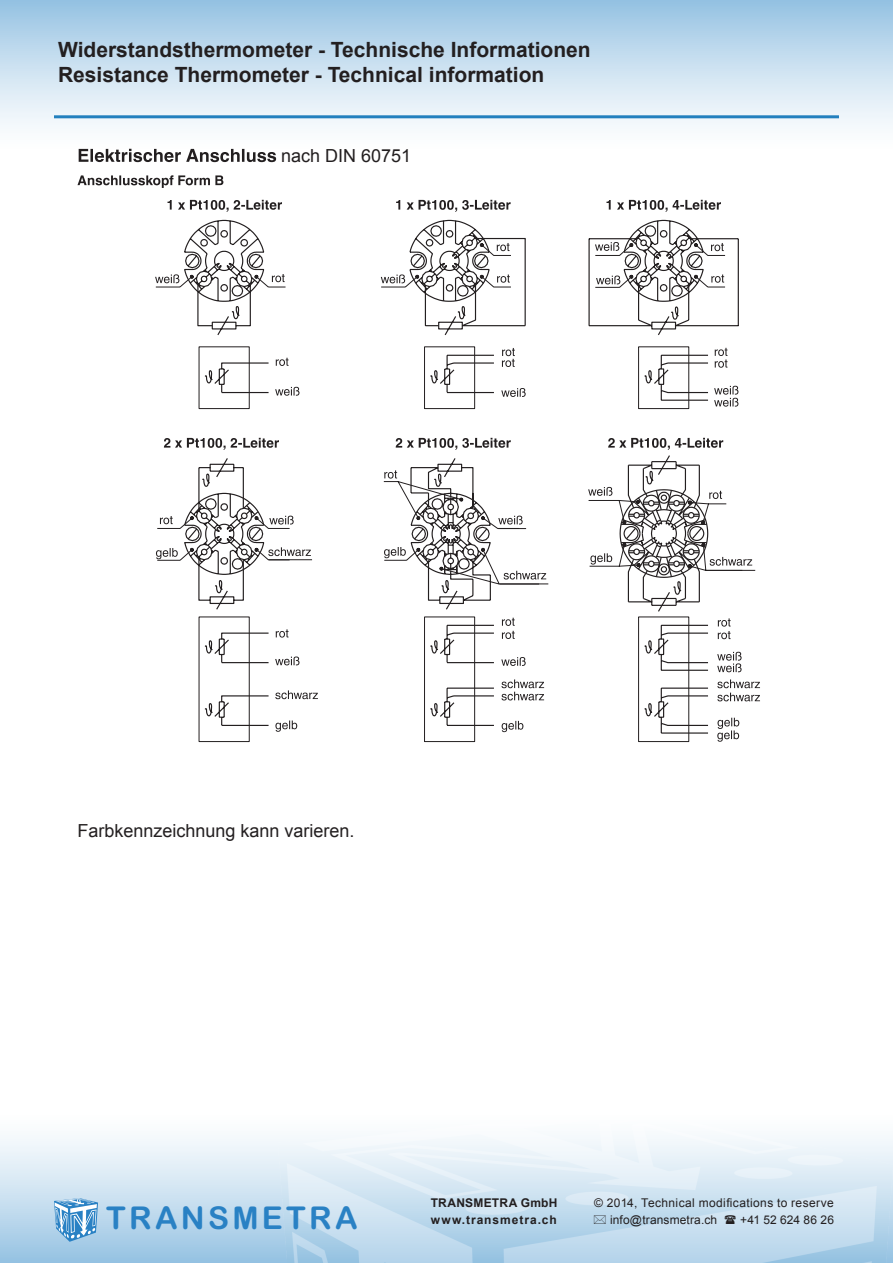
<style>
.page{position:relative;width:893px;height:1263px;background:#fff}
.page>*{position:absolute;margin:0;border:0;box-sizing:border-box;transform-origin:0 0}
.t1{font:31.5px "Arial Rounded MT Bold";letter-spacing:.105em;color:#2981c4}
.t2{font:700 21px "Arial";color:#231f20}
.t3{font:18px "Arial";color:#231f20}
.t4{font:12px "Arial";letter-spacing:.025em;color:#231f20}
.t5{font:700 12px "Arial";letter-spacing:.065em;color:#231f20}
.t6{font:700 12px "Arial";letter-spacing:.02em;color:#231f20}
.t7{font:12px "Arial";letter-spacing:.005em;color:#231f20}
</style>
<div class="page">
<div style="left:0;top:1093px;width:893px;height:170px;background:linear-gradient(to bottom,#fff,#9dc6e4)"></div>
<img style="left:278px;top:1103px;width:615px;height:160px">
<div style="left:0;top:0;width:893px;height:170px;background:linear-gradient(to bottom,#9cc6e4,#fff)"></div>
<svg style="left:54px;top:1198px;width:44px;height:44px;background:#85b7dd"></svg>
<hr style="left:54px;top:115px;width:785px;height:3px;background:#2380be">
<hr style="left:0;top:0;width:1px;height:170px;background:#2783c5">
<svg style="left:198px;top:639px;width:491px;height:103px"></svg>
<svg style="left:204px;top:639px;width:504px;height:95px"></svg>
<svg style="left:183px;top:219px;width:515px;height:66px"></svg>
<svg style="left:189px;top:238px;width:550px;height:172px"></svg>
<hr style="left:525px;top:239px;width:1px;height:87px;background:#231f20">
<hr style="left:476px;top:238px;width:49px;height:1px;background:#231f20">
<svg style="left:79px;top:149px;width:197px;height:13px"></svg>
<svg style="left:167px;top:200px;width:554px;height:12px"></svg>
<svg style="left:155px;top:274px;width:24px;height:9px"></svg>
<svg style="left:275px;top:387px;width:24px;height:9px"></svg>
<svg style="left:381px;top:274px;width:24px;height:9px"></svg>
<svg style="left:501px;top:388px;width:25px;height:9px"></svg>
<svg style="left:595px;top:276px;width:37px;height:12px"></svg>
<svg style="left:714px;top:386px;width:24px;height:21px"></svg>
<svg style="left:595px;top:242px;width:24px;height:9px"></svg>
<svg style="left:275px;top:656px;width:24px;height:9px"></svg>
<svg style="left:272px;top:274px;width:13px;height:8px"></svg>
<svg style="left:276px;top:358px;width:13px;height:8px"></svg>
<svg style="left:497px;top:243px;width:13px;height:8px"></svg>
<svg style="left:502px;top:348px;width:13px;height:19px"></svg>
<svg style="left:497px;top:274px;width:13px;height:9px"></svg>
<svg style="left:711px;top:274px;width:13px;height:9px"></svg>
<svg style="left:711px;top:243px;width:13px;height:8px"></svg>
<svg style="left:715px;top:348px;width:12px;height:20px"></svg>
<svg style="left:275px;top:720px;width:22px;height:12px"></svg>
<svg style="left:275px;top:690px;width:43px;height:9px"></svg>
<hr style="left:706px;top:570px;width:49px;height:1px;background:#231f20">
<svg style="left:501px;top:657px;width:25px;height:9px"></svg>
<svg style="left:502px;top:721px;width:21px;height:11px"></svg>
<svg style="left:501px;top:679px;width:43px;height:21px"></svg>
<svg style="left:717px;top:652px;width:25px;height:20px"></svg>
<svg style="left:717px;top:679px;width:43px;height:22px"></svg>
<svg style="left:717px;top:718px;width:22px;height:24px"></svg>
<svg style="left:156px;top:438px;width:596px;height:201px"></svg>
<hr style="left:269px;top:559px;width:43px;height:1px;background:#231f20">
<svg style="left:77px;top:175px;width:146px;height:13px"></svg>
<svg style="left:594px;top:1215px;width:12px;height:9px"></svg>
<svg style="left:725px;top:1215px;width:11px;height:9px"></svg>
<p class="t2" style="left:58px;top:35px;width:534px">Widerstandsthermometer - Technische Informationen</p>
<p class="t2" style="left:58px;top:60px;width:488px">Resistance Thermometer - Technical information</p>
<p class="t3" style="left:281px;top:144px;width:132px">nach DIN 60751</p>
<p class="t3" style="left:77px;top:818px;width:279px">Farbkennzeichnung kann varieren.</p>
<p class="t1" style="left:106px;top:1199px;width:253px">TRANSMETRA</p>
<p class="t6" style="left:431px;top:1195px;width:128px">TRANSMETRA GmbH</p>
<p class="t4" style="left:594px;top:1195px;width:241px">© 2014, Technical modifications to reserve</p>
<p class="t5" style="left:431px;top:1212px;width:127px">www.transmetra.ch</p>
<p class="t4" style="left:610px;top:1212px;width:109px">info@transmetra.ch</p>
<p class="t7" style="left:740px;top:1212px;width:95px">+41 52 624 86 26</p>
</div>
